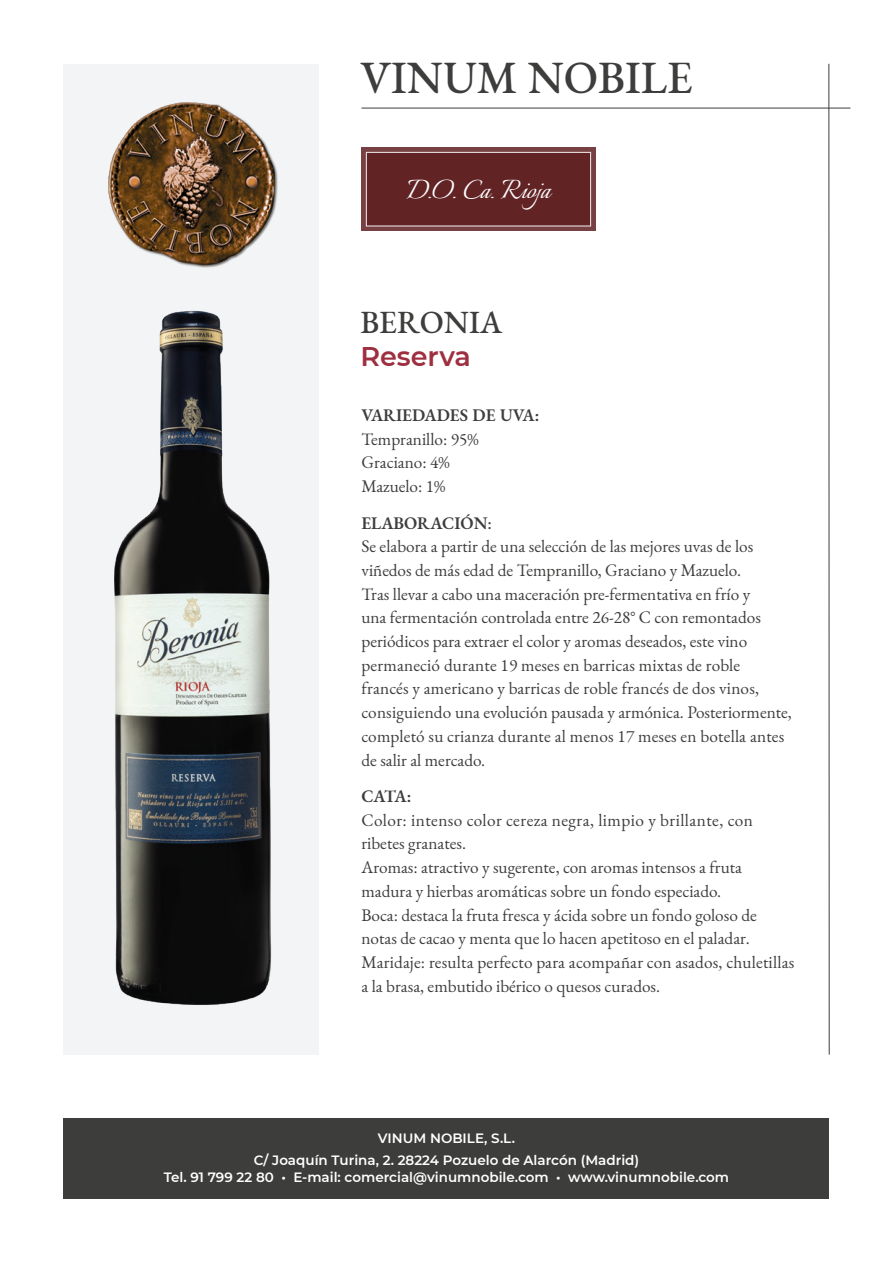
<style>
.page{position:relative;width:893px;height:1263px;background:#fff}
.page>*{position:absolute;margin:0;border:0;box-sizing:border-box;transform-origin:0 0}
.t1{font:500 45px "EB Garamond";color:#3d3d3c}
.t2{font:33.45px "Italianno";color:#fff}
.t3{font:500 31.5px "EB Garamond";color:#3d3d3c}
.t4{font:600 27px "Montserrat";color:#9e2f40}
.t5{font:17.25px/23.7px "EB Garamond";color:#3d3d3c}
.t6{font:17.25px/23.7px "EB Garamond";letter-spacing:.025em;color:#3d3d3c}
.t7{font:600 17.25px "EB Garamond";color:#3d3d3c}
.t8{font:600 13.5px "Montserrat";color:#fff}
.s1{font-weight:500}
</style>
<div class="page">
<div style="left:64px;top:64px;width:255px;height:990px;background:#f3f4f5"></div>
<img style="left:63px;top:288px;width:256px;height:767px">
<div style="left:64px;top:1118px;width:765px;height:81px;background:#3d3d3c"></div>
<img style="left:108px;top:102px;width:170px;height:166px">
<hr style="left:829px;top:64px;width:1px;height:990px;background:#3d3d3c">
<hr style="left:361px;top:108px;width:489px;height:1px;background:#3d3d3c">
<svg style="left:361px;top:147px;width:234px;height:84px;background:#794345"></svg>
<div style="left:366px;top:152px;width:225px;height:75px;background:#5f1e20;border:1px solid #fff"></div>
<p class="t1" style="left:360px;top:49px;width:334px">VINUM NOBILE</p>
<p class="t2" style="left:406px;top:171px;width:153px">D.O. Ca. Rioja</p>
<p class="t3" style="left:360px;top:302px;width:143px">BERONIA</p>
<p class="t4" style="left:360px;top:337px;width:112px">Reserva</p>
<p class="t7" style="left:361px;top:404px;width:179px">VARIEDADES DE UVA:</p>
<p class="t5" style="left:361px;top:427px;width:119px">Tempranillo: 95%</p>
<p class="t5" style="left:361px;top:451px;width:90px">Graciano: 4%</p>
<p class="t5" style="left:361px;top:474px;width:85px">Mazuelo: 1%</p>
<p class="t7" style="left:361px;top:511px;width:132px">ELABORACIÓN<span class="s1">:</span></p>
<p class="t5" style="left:361px;top:535px;width:432px">Se elabora a partir de una selección de las mejores uvas de los viñedos de más edad de Tempranillo, Graciano y Mazuelo.<br>Tras llevar a cabo una maceración pre-fermentativa en frío y<br>una fermentación controlada entre 26-28° C con remontados periódicos para extraer el color y aromas deseados, este vino permaneció durante 19 meses en barricas mixtas de roble<br>francés y americano y barricas de roble francés de dos vinos, consiguiendo una evolución pausada y armónica. Posteriormente, completó su crianza durante al menos 17 meses en botella antes de salir al mercado.</p>
<p class="t7" style="left:361px;top:785px;width:52px">CATA:</p>
<p class="t6" style="left:361px;top:808px;width:393px">Color: intenso color cereza negra, limpio y brillante, con ribetes granates.</p>
<p class="t5" style="left:361px;top:855px;width:382px">Aromas: atractivo y sugerente, con aromas intensos a fruta madura y hierbas aromáticas sobre un fondo especiado.</p>
<p class="t5" style="left:361px;top:903px;width:397px">Boca: destaca la fruta fresca y ácida sobre un fondo goloso de notas de cacao y menta que lo hacen apetitoso en el paladar.</p>
<p class="t5" style="left:361px;top:950px;width:434px">Maridaje: resulta perfecto para acompañar con asados, chuletillas a la brasa, embutido ibérico o quesos curados.</p>
<p class="t8" style="left:378px;top:1129px;width:139px">VINUM NOBILE, S.L.</p>
<p class="t8" style="left:254px;top:1150px;width:387px">C/ Joaquín Turina, 2. 28224 Pozuelo de Alarcón (Madrid)</p>
<p class="t8" style="left:164px;top:1167px;width:567px">Tel. 91 799 22 80 • E-mail: comercial@vinumnobile.com • www.vinumnobile.com</p>
</div>
